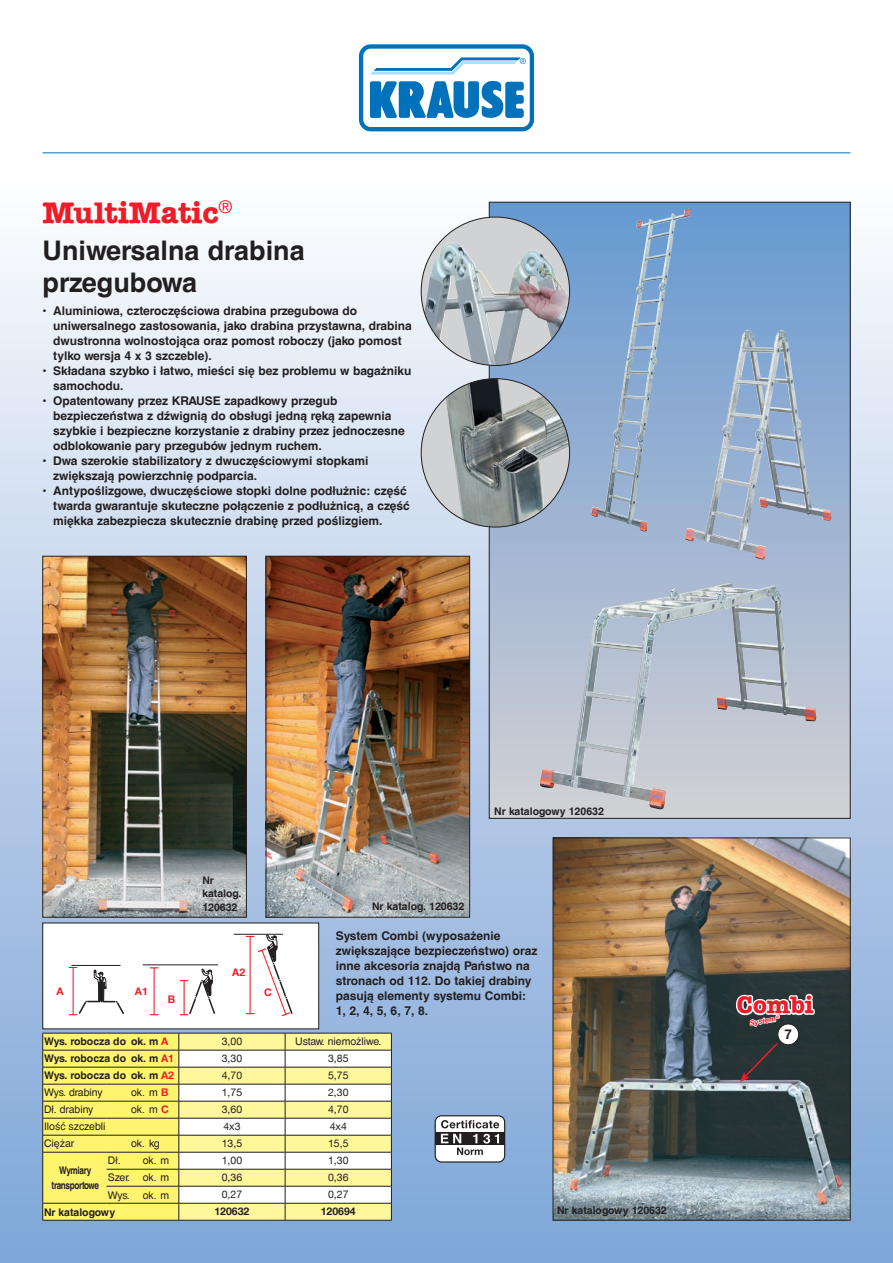
<style>
.page{position:relative;width:893px;height:1263px;background:#fff}
.page>*{position:absolute;margin:0;border:0;box-sizing:border-box;transform-origin:0 0}
.t1{font:700 30px "American Typewriter LT";color:#ee1c28}
.t2{font:700 27px/32.2px "Helvetica CE";color:#231f20}
.t3{font:700 24px "American Typewriter LT";color:#ee1c28}
.t4{font:700 13.5px "Helvetica Neue LT";color:#231f20}
.t5{font:700 12px/15px "Helvetica CE";color:#231f20}
.t6{font:700 10.5px/13.5px "Helvetica CE";color:#231f20}
.t7{font:10.5px "Helvetica CE";color:#231f20}
.t8{font:10.5px "Helvetica Neue LT";color:#231f20}
.t9{font:700 10.5px/15px "Helvetica CE";letter-spacing:-.04em;color:#231f20;text-align:center;scale:.78 1}
.t10{font:700 10.5px "Helvetica Neue LT";color:#231f20}
.t11{font:700 10.5px "Helvetica Neue LT";color:#ee1c28}
.t12{font:7.5px "Helvetica LT 75 Bold Italic";color:#ee1c28}
.s1{font-family:"Helvetica Neue LT";color:#ee1c28}
.s2{font-family:"Helvetica Neue LT";font-weight:700;color:#ee1c28}
</style>
<div class="page">
<div style="left:0;top:185px;width:893px;height:1078px;background:linear-gradient(to bottom,#f8f8fa,#79a0d2)"></div>
<hr style="left:43px;top:153px;width:807px;height:1px;background:#0072bc">
<svg style="left:357px;top:43px;width:179px;height:90px"></svg>
<svg style="left:359px;top:44px;width:175px;height:87px"></svg>
<div style="left:489px;top:202px;width:361px;height:616px;background:linear-gradient(to bottom,#6798d1,#d2d0d4)"></div>
<img style="left:540px;top:583px;width:276px;height:226px">
<div style="left:421px;top:379px;width:149px;height:148px;background:#d1d2d4;border-radius:50%"></div>
<img style="left:438px;top:379px;width:132px;height:148px">
<div style="left:421px;top:217px;width:149px;height:148px;background:#d1d2d4;border-radius:50%"></div>
<img style="left:421px;top:241px;width:149px;height:124px">
<img style="left:45px;top:558px;width:200px;height:357px">
<div style="left:43px;top:556px;width:204px;height:361px;border:1px solid #231f20"></div>
<img style="left:555px;top:840px;width:293px;height:378px">
<div style="left:553px;top:838px;width:297px;height:382px;border:1px solid #231f20"></div>
<img style="left:268px;top:558px;width:200px;height:357px">
<div style="left:266px;top:556px;width:204px;height:361px;border:1px solid #231f20"></div>
<div style="left:435px;top:1116px;width:70px;height:46px;background:#fff;border-radius:6px"></div>
<div style="left:435px;top:1115px;width:70px;height:47px;border:1px solid #231f20;border-radius:6px"></div>
<svg style="left:435px;top:1132px;width:70px;height:13px"></svg>
<svg style="left:441px;top:1134px;width:58px;height:21px"></svg>
<svg style="left:441px;top:1120px;width:58px;height:8px"></svg>
<img style="left:591px;top:208px;width:100px;height:324px">
<img style="left:685px;top:330px;width:146px;height:230px">
<svg style="left:740px;top:1041px;width:39px;height:41px;background:#38363a"></svg>
<svg style="left:734px;top:946px;width:84px;height:86px;background:#797266"></svg>
<div style="left:778px;top:1024px;width:21px;height:21px;background:#fff;border-radius:50%"></div>
<div style="left:778px;top:1024px;width:21px;height:21px;border:1px solid #231f20;border-radius:50%"></div>
<div style="left:43px;top:923px;width:276px;height:106px;background:#fff"></div>
<hr style="left:143px;top:964px;width:75px;height:1px;background:#231f20">
<hr style="left:154px;top:968px;width:1px;height:47px;background:#ee1c28">
<svg style="left:180px;top:969px;width:36px;height:47px"></svg>
<svg style="left:69px;top:967px;width:56px;height:49px"></svg>
<hr style="left:71px;top:965px;width:49px;height:1px;background:#231f20">
<svg style="left:246px;top:935px;width:47px;height:82px"></svg>
<hr style="left:234px;top:934px;width:49px;height:1px;background:#231f20">
<svg style="left:39px;top:185px;width:197px;height:57px"></svg>
<hr style="left:43px;top:1220px;width:64px;height:1px;background:#231f20">
<hr style="left:107px;top:1220px;width:72px;height:1px;background:#231f20">
<hr style="left:179px;top:1220px;width:106px;height:1px;background:#231f20">
<hr style="left:285px;top:1220px;width:107px;height:1px;background:#231f20">
<svg style="left:42px;top:1033px;width:350px;height:187px"></svg>
<h1 class="t1" style="left:43px;top:196px;width:192px">MultiMatic<sup>®</sup></h1>
<h2 class="t2" style="left:43px;top:234px;width:264px">Uniwersalna drabina przegubowa</h2>
<p class="t5" style="left:53px;top:303px;width:360px;text-indent:-11px">• Aluminiowa, czteroczęściowa drabina przegubowa do uniwersalnego zastosowania, jako drabina przystawna, drabina dwustronna wolnostojąca oraz pomost roboczy (jako pomost tylko wersja 4 x 3 szczeble).</p>
<p class="t5" style="left:53px;top:363px;width:360px;text-indent:-11px">• Składana szybko i łatwo, mieści się bez problemu w bagażniku samochodu.</p>
<p class="t5" style="left:53px;top:393px;width:353px;text-indent:-11px">• Opatentowany przez KRAUSE zapadkowy przegub bezpieczeństwa z dźwignią do obsługi jedną ręką zapewnia szybkie i bezpieczne korzystanie z drabiny przez jednoczesne odblokowanie pary przegubów jednym ruchem.</p>
<p class="t5" style="left:53px;top:453px;width:317px;text-indent:-11px">• Dwa szerokie stabilizatory z dwuczęściowymi stopkami zwiększają powierzchnię podparcia.</p>
<p class="t5" style="left:53px;top:483px;width:358px;text-indent:-11px">• Antypoślizgowe, dwuczęściowe stopki dolne podłużnic: część twarda gwarantuje skuteczne połączenie z podłużnicą, a część miękka zabezpiecza skutecznie drabinę przed poślizgiem.</p>
<p class="t6" style="left:202px;top:873px;width:41px">Nr katalog.<br>120632</p>
<p class="t11" style="left:232px;top:966px;width:15px">A2</p>
<p class="t11" style="left:56px;top:984px;width:9px">A</p>
<p class="t11" style="left:135px;top:984px;width:15px">A1</p>
<p class="t11" style="left:264px;top:986px;width:9px">C</p>
<p class="t11" style="left:168px;top:993px;width:9px">B</p>
<p class="t6" style="left:494px;top:804px;width:111px">Nr katalogowy 120632</p>
<p class="t6" style="left:372px;top:900px;width:94px">Nr katalog. 120632</p>
<p class="t5" style="left:336px;top:928px;width:203px">System Combi (wyposażenie zwiększające bezpieczeństwo) oraz inne akcesoria znajdą Państwo na stronach od 112. Do takiej drabiny pasują elementy systemu Combi:<br>1, 2, 4, 5, 6, 7, 8.</p>
<p class="t6" style="left:44px;top:1035px;width:126px">Wys. robocza do ok. m <span class="s1">A</span></p>
<p class="t8" style="left:222px;top:1035px;width:22px">3,00</p>
<p class="t7" style="left:295px;top:1035px;width:88px">Ustaw. niemożliwe.</p>
<p class="t6" style="left:44px;top:1052px;width:132px">Wys. robocza do ok. m <span class="s1">A1</span></p>
<p class="t8" style="left:222px;top:1052px;width:22px">3,30</p>
<p class="t8" style="left:328px;top:1052px;width:22px">3,85</p>
<p class="t6" style="left:44px;top:1069px;width:132px">Wys. robocza do ok. m <span class="s1">A2</span></p>
<p class="t8" style="left:222px;top:1069px;width:22px">4,70</p>
<p class="t8" style="left:328px;top:1069px;width:22px">5,75</p>
<p class="t7" style="left:44px;top:1087px;width:60px">Wys. drabiny</p>
<p class="t7" style="left:131px;top:1087px;width:39px">ok. m <span class="s2">B</span></p>
<p class="t8" style="left:222px;top:1086px;width:22px">1,75</p>
<p class="t8" style="left:328px;top:1086px;width:22px">2,30</p>
<p class="t7" style="left:44px;top:1104px;width:51px">Dł. drabiny</p>
<p class="t7" style="left:131px;top:1104px;width:39px">ok. m <span class="s2">C</span></p>
<p class="t8" style="left:222px;top:1103px;width:22px">3,60</p>
<p class="t8" style="left:328px;top:1103px;width:22px">4,70</p>
<p class="t7" style="left:44px;top:1121px;width:63px">Ilość szczebli</p>
<p class="t8" style="left:223px;top:1120px;width:19px">4x3</p>
<p class="t8" style="left:330px;top:1120px;width:19px">4x4</p>
<p class="t7" style="left:44px;top:1138px;width:32px">Ciężar</p>
<p class="t7" style="left:131px;top:1138px;width:30px">ok. kg</p>
<p class="t8" style="left:222px;top:1137px;width:22px">13,5</p>
<p class="t8" style="left:328px;top:1137px;width:22px">15,5</p>
<p class="t9" style="left:52px;top:1163px;width:62px">Wymiary transportowe</p>
<p class="t7" style="left:108px;top:1155px;width:63px">Dł. ok. m</p>
<p class="t8" style="left:222px;top:1154px;width:22px">1,00</p>
<p class="t8" style="left:328px;top:1154px;width:22px">1,30</p>
<p class="t7" style="left:108px;top:1172px;width:63px">Szer. ok. m</p>
<p class="t8" style="left:222px;top:1171px;width:22px">0,36</p>
<p class="t8" style="left:328px;top:1171px;width:22px">0,36</p>
<p class="t7" style="left:108px;top:1189px;width:63px">Wys. ok. m</p>
<p class="t8" style="left:222px;top:1188px;width:22px">0,27</p>
<p class="t8" style="left:328px;top:1188px;width:22px">0,27</p>
<p class="t6" style="left:44px;top:1205px;width:73px">Nr katalogowy</p>
<p class="t10" style="left:214px;top:1205px;width:37px">120632</p>
<p class="t10" style="left:321px;top:1205px;width:37px">120694</p>
<p class="t6" style="left:557px;top:1203px;width:111px">Nr katalogowy 120632</p>
<h3 class="t3" style="left:737px;top:991px;width:78px">Combi</h3>
<p class="t12" style="left:749px;top:1018px;width:32px;rotate:-10deg">System<sup>®</sup></p>
<p class="t4" style="left:784px;top:1025px;width:9px">7</p>
</div>
